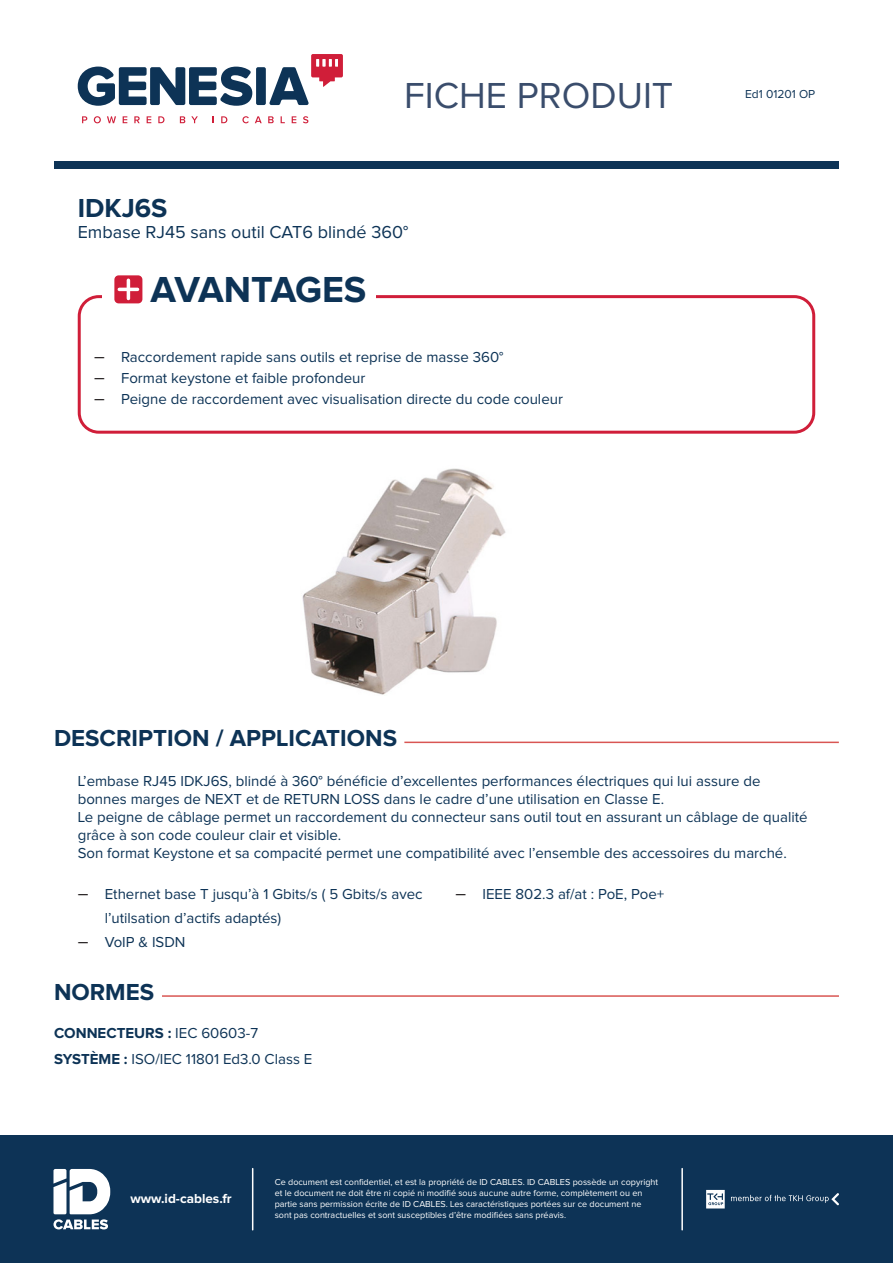
<style>
.page{position:relative;width:893px;height:1263px;background:#fff}
.page>*{position:absolute;margin:0;border:0;box-sizing:border-box;transform-origin:0 0}
.t1{font:37.5px "Proxima Nova";color:#3a4d6c}
.t2{font:700 37.5px "Proxima Nova";letter-spacing:-.015em;color:#0d3356}
.t3{font:700 27px "Proxima Nova";color:#0d3356}
.t4{font:700 24px "Proxima Nova";color:#0d3356}
.t5{font:18px "Proxima Nova";color:#0d3356}
.t6{font:15px/24px "Proxima Nova";color:#0d3356}
.t7{font:700 15px "Proxima Nova";color:#0d3356}
.t8{font:700 13.5px "Proxima Nova";color:#fff}
.t9{font:12px "Proxima Nova";color:#0d3356}
.t10{font:9px/10.8px "Proxima Nova";color:#fff}
.s1{font-size:18px;color:#231f20}
.s2{font-weight:400}
.s3{font-weight:700}
</style>
<div class="page">
<div style="left:0;top:1135px;width:893px;height:128px;background:#0d3356"></div>
<svg style="left:731px;top:1193px;width:108px;height:12px"></svg>
<svg style="left:706px;top:1190px;width:19px;height:18px"></svg>
<hr style="left:252px;top:1168px;width:1px;height:62px;background:#fff">
<hr style="left:681px;top:1168px;width:2px;height:62px;background:#fff">
<div style="left:54px;top:161px;width:785px;height:8px;background:#0d3356"></div>
<svg style="left:53px;top:1169px;width:57px;height:60px"></svg>
<svg style="left:78px;top:67px;width:174px;height:39px"></svg>
<div style="left:256px;top:67px;width:10px;height:38px;background:#0d3356;border-radius:2px"></div>
<svg style="left:82px;top:116px;width:5px;height:7px"></svg>
<svg style="left:94px;top:116px;width:7px;height:7px"></svg>
<svg style="left:107px;top:116px;width:9px;height:7px"></svg>
<svg style="left:123px;top:116px;width:4px;height:7px"></svg>
<svg style="left:134px;top:116px;width:6px;height:7px"></svg>
<svg style="left:147px;top:116px;width:4px;height:7px"></svg>
<svg style="left:158px;top:116px;width:6px;height:7px"></svg>
<svg style="left:180px;top:116px;width:5px;height:7px"></svg>
<svg style="left:191px;top:116px;width:7px;height:7px"></svg>
<svg style="left:221px;top:116px;width:6px;height:7px"></svg>
<svg style="left:242px;top:116px;width:7px;height:7px"></svg>
<svg style="left:255px;top:116px;width:7px;height:7px"></svg>
<svg style="left:268px;top:116px;width:6px;height:7px"></svg>
<svg style="left:292px;top:116px;width:4px;height:7px"></svg>
<svg style="left:303px;top:116px;width:5px;height:7px"></svg>
<svg style="left:258px;top:54px;width:85px;height:52px"></svg>
<div style="left:78px;top:295px;width:737px;height:139px;border:3px solid #d01e39;border-radius:20px"></div>
<div style="left:103px;top:277px;width:273px;height:26px;background:#fff"></div>
<svg style="left:114px;top:275px;width:28px;height:28px"></svg>
<hr style="left:127px;top:280px;width:3px;height:18px;background:#fff">
<hr style="left:119px;top:288px;width:19px;height:3px;background:#fff">
<hr style="left:404px;top:742px;width:435px;height:1px;background:#d95653">
<hr style="left:162px;top:995px;width:677px;height:2px;background:#d95653">
<img style="left:302px;top:468px;width:204px;height:227px">
<h1 class="t1" style="left:404px;top:78px;width:271px">FICHE PRODUIT</h1>
<p class="t9" style="left:745px;top:88px;width:72px">Ed1 01201 OP</p>
<p class="t3" style="left:78px;top:195px;width:91px">IDKJ6S</p>
<p class="t5" style="left:78px;top:224px;width:332px">Embase RJ45 sans outil CAT6 blindé 360°</p>
<h1 class="t2" style="left:151px;top:273px;width:217px">AVANTAGES</h1>
<p class="t6" style="left:94px;top:345px;width:411px"><span class="s1">–</span> Raccordement rapide sans outils et reprise de masse 360°</p>
<p class="t6" style="left:94px;top:366px;width:273px"><span class="s1">–</span> Format keystone et faible profondeur</p>
<p class="t6" style="left:94px;top:387px;width:470px"><span class="s1">–</span> Peigne de raccordement avec visualisation directe du code couleur</p>
<p class="t4" style="left:54px;top:727px;width:345px">DESCRIPTION / APPLICATIONS</p>
<p class="t6" style="left:78px;top:770px;width:684px">L’embase RJ45 IDKJ6S, blindé à 360° bénéficie d’excellentes performances électriques qui lui assure de</p>
<p class="t6" style="left:78px;top:788px;width:588px">bonnes marges de NEXT et de RETURN LOSS dans le cadre d’une utilisation en Classe E.</p>
<p class="t6" style="left:78px;top:806px;width:731px">Le peigne de câblage permet un raccordement du connecteur sans outil tout en assurant un câblage de qualité</p>
<p class="t6" style="left:78px;top:824px;width:265px">grâce à son code couleur clair et visible.</p>
<p class="t6" style="left:78px;top:842px;width:711px">Son format Keystone et sa compacité permet une compatibilité avec l’ensemble des accessoires du marché.</p>
<p class="t6" style="left:105px;top:883px;width:319px;text-indent:-27px"><span class="s1">–</span> Ethernet base T jusqu’à 1 Gbits/s ( 5 Gbits/s avec l’utilsation d’actifs adaptés)</p>
<p class="t6" style="left:78px;top:931px;width:109px"><span class="s1">–</span> VoIP &amp; ISDN</p>
<p class="t4" style="left:54px;top:981px;width:102px">NORMES</p>
<p class="t7" style="left:54px;top:1026px;width:206px">CONNECTEURS : <span class="s2">IEC 60603-7</span></p>
<p class="t6" style="left:54px;top:1047px;width:260px"><span class="s3">SYSTÈME :</span> ISO/IEC 11801 Ed3.0 Class E</p>
<p class="t6" style="left:455px;top:883px;width:210px"><span class="s1">–</span> IEEE 802.3 af/at : PoE, Poe+</p>
<p class="t8" style="left:130px;top:1192px;width:103px">www.id-cables.fr</p>
<p class="t10" style="left:275px;top:1177px;width:385px">Ce document est confidentiel, et est la propriété de ID CABLES. ID CABLES possède un copyright et le document ne doit être ni copié ni modifié sous aucune autre forme, complètement ou en partie sans permission écrite de ID CABLES. Les caractéristiques portées sur ce document ne sont pas contractuelles et sont susceptibles d’être modifiées sans préavis.</p>
</div>
